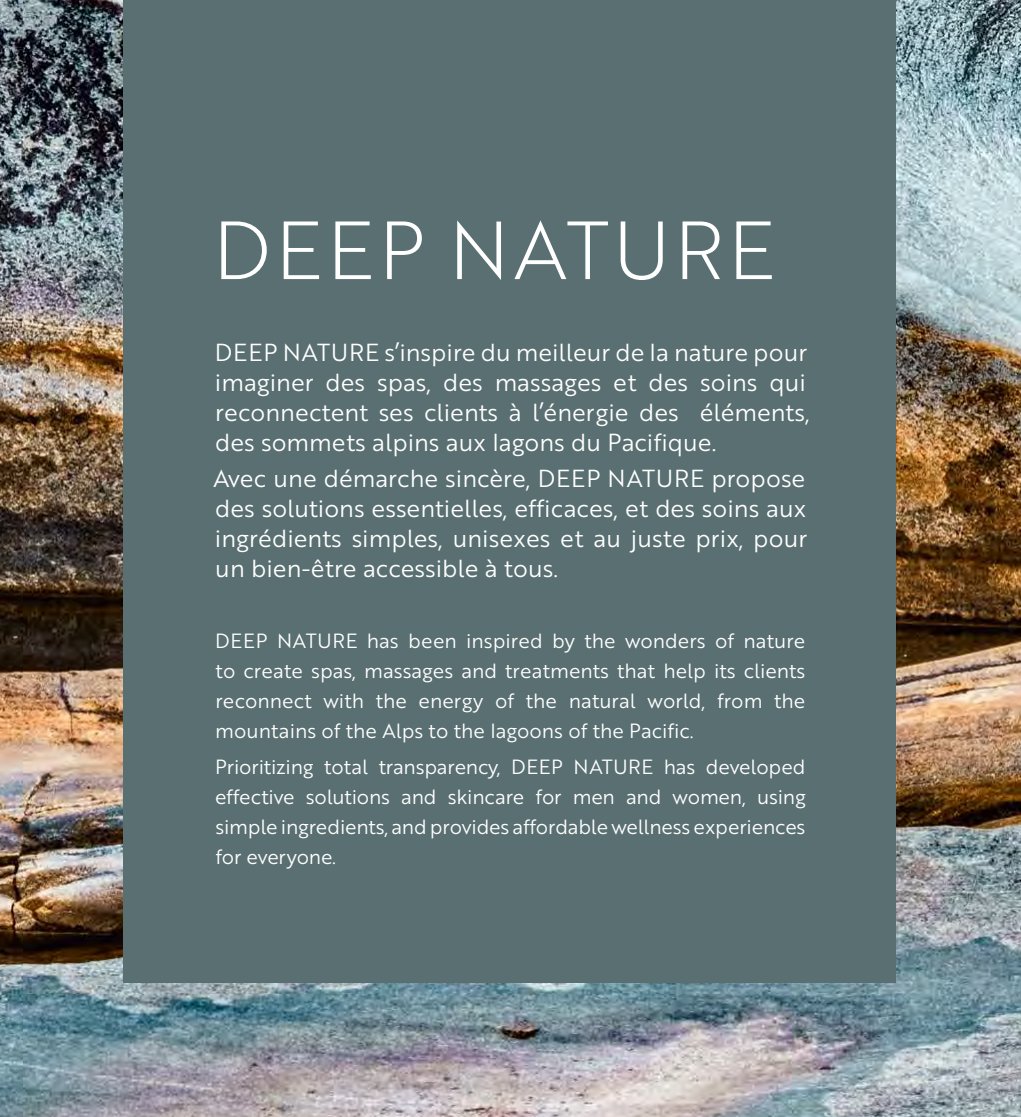
<style>
.page{position:relative;width:1021px;height:1117px;background:#fff}
.page>*{position:absolute;margin:0;border:0;box-sizing:border-box;transform-origin:0 0}
.t1{font:80px "Brother 1816 Light";letter-spacing:.055em;color:#fff}
.t2{font:24px/30px "Brother 1816 Book";color:#fff}
.t3{font:20px/30px "Brother 1816 Book";color:#fff;text-align:justify}
</style>
<div class="page">
<img style="left:0;top:0;width:1020px;height:1117px">
<div style="left:123px;top:0;width:772px;height:982px;background:#596f71"></div>
<h1 class="t1" style="left:213px;top:192px;width:564px">DEEP NATURE</h1>
<p class="t2" style="left:215px;top:336px;width:596px">DEEP NATURE s’inspire du meilleur de la nature pour imaginer des spas, des massages et des soins qui reconnectent ses clients à l’énergie des éléments, des sommets alpins aux lagons du Pacifique.</p>
<p class="t2" style="left:214px;top:462px;width:595px;text-align:justify">Avec une démarche sincère, DEEP NATURE propose des solutions essentielles, efficaces, et des soins aux ingrédients simples, unisexes et au juste prix, pour un bien-être accessible à tous.</p>
<p class="t3" style="left:215px;top:625px;width:591px">DEEP NATURE has been inspired by the wonders of nature to create spas, massages and treatments that help its clients reconnect with the energy of the natural world, from the mountains of the Alps to the lagoons of the Pacific.</p>
<p class="t3" style="left:215px;top:751px;width:592px">Prioritizing total transparency, DEEP NATURE has developed effective solutions and skincare for men and women, using simple ingredients, and provides affordable wellness experiences for everyone.</p>
</div>
